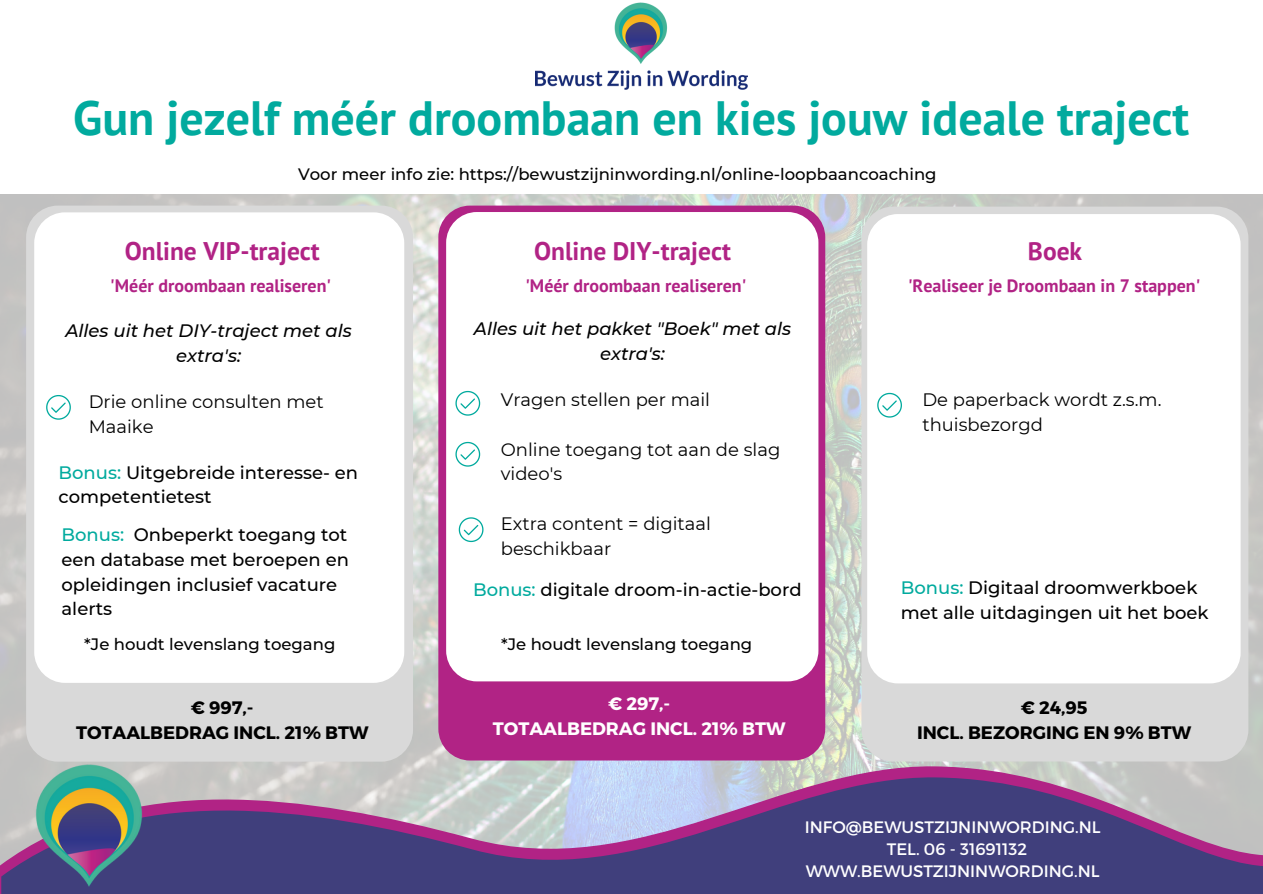
<style>
.page{position:relative;width:1263px;height:894px;background:#fff}
.page>*{position:absolute;margin:0;border:0;box-sizing:border-box;transform-origin:0 0}
.t1{font:700 48px "PT Sans";color:#01aa9e}
.t2{font:700 25.5px "PT Sans";color:#b12385}
.t3{font:500 18px/24.8px "Montserrat";color:#000}
.t4{font:18px/24.8px "Montserrat";color:#000}
.t5{font:700 18px "PT Sans";color:#b12385}
.t6{font:italic 500 18px/24.8px "Montserrat";color:#000;text-align:center}
.t7{font:700 18px/24.8px "Montserrat";color:#000;text-align:center}
.t8{font:700 18px/24.8px "Montserrat";color:#fff;text-align:center}
.t9{font:500 16.5px "Montserrat";color:#000}
.t10{font:16.5px/22px "Montserrat";color:#fff;text-align:center}
.s1{color:#01aa9e}
</style>
<div class="page">
<img style="left:0;top:195px;width:1263px;height:569px">
<div style="left:26px;top:205px;width:387px;height:556px;background:#d9d9d9;border-radius:32px"></div>
<svg style="left:0;top:764px;width:1263px;height:129px;background:#c6c1c9"></svg>
<svg style="left:1px;top:775px;width:1262px;height:118px;background:#736898"></svg>
<img style="left:535px;top:2px;width:213px;height:88px">
<div style="left:34px;top:212px;width:370px;height:470px;background:#fff;border-radius:31px"></div>
<img style="left:22px;top:756px;width:135px;height:137px">
<div style="left:438px;top:205px;width:387px;height:555px;background:#b12385;border-radius:32px"></div>
<svg style="left:46px;top:395px;width:25px;height:24px"></svg>
<div style="left:446px;top:212px;width:372px;height:469px;background:#fff;border-radius:31px"></div>
<svg style="left:455px;top:442px;width:25px;height:24px"></svg>
<svg style="left:455px;top:391px;width:25px;height:24px"></svg>
<div style="left:861px;top:206px;width:387px;height:555px;background:#d9d9d9;border-radius:32px"></div>
<div style="left:867px;top:214px;width:374px;height:469px;background:#fff;border-radius:31px"></div>
<svg style="left:877px;top:393px;width:25px;height:24px"></svg>
<svg style="left:459px;top:517px;width:24px;height:25px"></svg>
<h1 class="t1" style="left:73px;top:86px;width:1117px">Gun jezelf méér droombaan en kies jouw ideale traject</h1>
<p class="t9" style="left:298px;top:164px;width:640px">Voor meer info zie: https://bewustzijninwording.nl/online-loopbaancoaching</p>
<h2 class="t2" style="left:125px;top:234px;width:197px">Online VIP-traject</h2>
<h2 class="t2" style="left:534px;top:234px;width:198px">Online DIY-traject</h2>
<p class="t5" style="left:546px;top:239px;width:177px">'My Personal Business'</p>
<p class="t5" style="left:128px;top:272px;width:158px">y Pers nal Busin ss'</p>
<p class="t5" style="left:110px;top:274px;width:222px">'Méér droombaan realiseren'</p>
<p class="t5" style="left:525px;top:274px;width:222px">'Méér droombaan realiseren'</p>
<p class="t6" style="left:65px;top:318px;width:288px">Alles uit het DIY-traject met als extra's:</p>
<p class="t4" style="left:89px;top:389px;width:237px">Drie online consulten met<br>Maaike</p>
<p class="t3" style="left:59px;top:459px;width:301px"><span class="s1">Bonus:</span> Uitgebreide interesse- en competentietest</p>
<p class="t3" style="left:62px;top:522px;width:289px"><span class="s1">Bonus:</span> Onbeperkt toegang tot een database met beroepen en opleidingen inclusief vacature alerts</p>
<p class="t9" style="left:84px;top:634px;width:253px">*Je houdt levenslang toegang</p>
<p class="t7" style="left:76px;top:694px;width:294px">€ 997,-<br>TOTAALBEDRAG INCL. 21% BTW</p>
<p class="t6" style="left:474px;top:316px;width:319px">Alles uit het pakket "Boek" met als extra's:</p>
<p class="t4" style="left:501px;top:387px;width:211px">Vragen stellen per mail</p>
<p class="t4" style="left:501px;top:436px;width:281px">Online toegang tot aan de slag video's</p>
<p class="t4" style="left:501px;top:511px;width:212px">Extra content = digitaal beschikbaar</p>
<p class="t3" style="left:473px;top:577px;width:330px"><span class="s1">Bonus:</span> digitale droom-in-actie-bord</p>
<p class="t9" style="left:501px;top:634px;width:253px">*Je houdt levenslang toegang</p>
<p class="t8" style="left:493px;top:690px;width:294px">€ 297,-<br>TOTAALBEDRAG INCL. 21% BTW</p>
<h2 class="t2" style="left:1028px;top:234px;width:56px">Boek</h2>
<p class="t5" style="left:908px;top:274px;width:294px">'Realiseer je Droombaan in 7 stappen'</p>
<p class="t4" style="left:922px;top:387px;width:241px">De paperback wordt z.s.m. thuisbezorgd</p>
<p class="t3" style="left:901px;top:574px;width:309px"><span class="s1">Bonus:</span> Digitaal droomwerkboek met alle uitdagingen uit het boek</p>
<p class="t7" style="left:917px;top:694px;width:276px">€ 24,95<br>INCL. BEZORGING EN 9% BTW</p>
<p class="t10" style="left:805px;top:814px;width:297px">INFO@BEWUSTZIJNINWORDING.NL<br>TEL. 06 - 31691132<br>WWW.BEWUSTZIJNINWORDING.NL</p>
</div>
